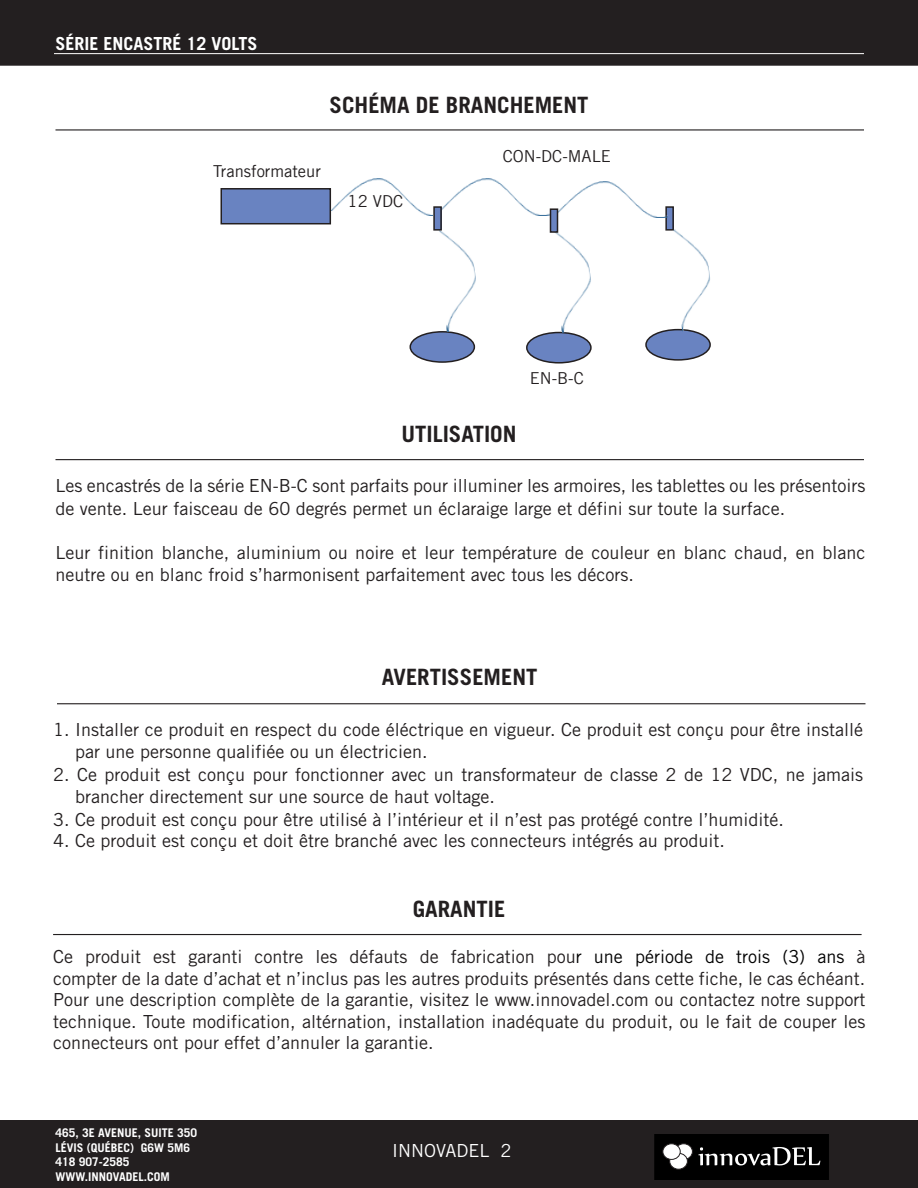
<style>
.page{position:relative;width:918px;height:1188px;background:#fff}
.page>*{position:absolute;margin:0;border:0;box-sizing:border-box;transform-origin:0 0}
.t1{font:700 22.5px "Trade Gothic LT Std";color:#231f20}
.t2{font:18px/21.6px "Trade Gothic LT Std";color:#231f20}
.t3{font:700 18px "Trade Gothic LT Std";color:#fff}
.t4{font:18px "Trade Gothic LT Std";color:#fff}
.t5{font:16.5px "Trade Gothic LT";color:#231f20}
.t6{font:700 12px/14.4px "Trade Gothic LT Std";color:#fff}
.s1{color:#000}
</style>
<div class="page">
<div style="left:221px;top:189px;width:109px;height:35px;background:#6983c1"></div>
<div style="left:221px;top:188px;width:110px;height:36px;border:2px solid #231f20"></div>
<div style="left:410px;top:332px;width:64px;height:30px;background:#6983c1;border-radius:50%"></div>
<div style="left:410px;top:331px;width:65px;height:32px;border:2px solid #231f20;border-radius:50%"></div>
<img style="left:331px;top:179px;width:102px;height:36px">
<img style="left:433px;top:231px;width:43px;height:101px">
<div style="left:527px;top:333px;width:64px;height:30px;background:#6983c1;border-radius:50%"></div>
<div style="left:526px;top:332px;width:66px;height:32px;border:2px solid #231f20;border-radius:50%"></div>
<img style="left:442px;top:179px;width:108px;height:36px">
<img style="left:548px;top:227px;width:43px;height:106px">
<div style="left:646px;top:330px;width:64px;height:30px;background:#6983c1;border-radius:50%"></div>
<div style="left:645px;top:329px;width:66px;height:32px;border:2px solid #231f20;border-radius:50%"></div>
<div style="left:666px;top:207px;width:7px;height:23px;background:#6983c1"></div>
<div style="left:665px;top:206px;width:9px;height:25px;border:2px solid #231f20"></div>
<img style="left:668px;top:226px;width:42px;height:105px">
<img style="left:558px;top:181px;width:109px;height:37px">
<div style="left:550px;top:209px;width:8px;height:23px;background:#6983c1"></div>
<div style="left:550px;top:208px;width:8px;height:25px;border:2px solid #231f20"></div>
<div style="left:434px;top:207px;width:7px;height:23px;background:#6983c1"></div>
<div style="left:433px;top:206px;width:9px;height:25px;border:2px solid #231f20"></div>
<div style="left:0;top:1120px;width:918px;height:68px;background:#231f20"></div>
<svg style="left:653px;top:1134px;width:177px;height:46px;background:#1a1919"></svg>
<div style="left:670px;top:1153px;width:17px;height:16px;background:#fff;border-radius:50%"></div>
<div style="left:670px;top:1153px;width:18px;height:16px;border:1px solid #231f20;border-radius:50%"></div>
<div style="left:663px;top:1144px;width:17px;height:15px;background:#fff;border-radius:50%"></div>
<div style="left:663px;top:1144px;width:17px;height:16px;border:1px solid #231f20;border-radius:50%"></div>
<div style="left:0;top:0;width:918px;height:66px;background:#231f20"></div>
<hr style="left:56px;top:459px;width:808px;height:1px;background:#231f20">
<hr style="left:57px;top:703px;width:809px;height:1px;background:#231f20">
<hr style="left:53px;top:934px;width:809px;height:1px;background:#231f20">
<hr style="left:56px;top:129px;width:808px;height:2px;background:#231f20">
<hr style="left:54px;top:53px;width:810px;height:1px;background:#fff">
<p class="t3" style="left:56px;top:33px;width:204px">SÉRIE ENCASTRÉ 12 VOLTS</p>
<p class="t1" style="left:330px;top:91px;width:260px">SCHÉMA DE BRANCHEMENT</p>
<p class="t5" style="left:213px;top:161px;width:109px">Transformateur</p>
<p class="t5" style="left:348px;top:191px;width:57px">12 VDC</p>
<p class="t5" style="left:503px;top:146px;width:110px">CON-DC-MALE</p>
<p class="t5" style="left:530px;top:368px;width:56px">EN-B-C</p>
<p class="t1" style="left:401px;top:420px;width:117px">UTILISATION</p>
<p class="t2" style="left:56px;top:475px;width:812px;line-height:22.5px">Les encastrés de la série EN-B-C sont parfaits pour illuminer les armoires, les tablettes ou les présentoirs de vente. Leur faisceau de 60 degrés permet un éclaraige large et défini sur toute la surface.</p>
<p class="t2" style="left:56px;top:542px;width:811px">Leur finition blanche, aluminium ou noire et leur température de couleur en blanc chaud, en blanc neutre ou en blanc froid s’harmonisent parfaitement avec tous les décors.</p>
<p class="t1" style="left:382px;top:663px;width:157px">AVERTISSEMENT</p>
<p class="t2" style="left:75px;top:718px;width:790px;line-height:22.5px;text-indent:-22px">1. Installer ce produit en respect du code éléctrique en vigueur. Ce produit est conçu pour être installé par une personne qualifiée ou un électricien.</p>
<p class="t2" style="left:75px;top:763px;width:790px;line-height:22.5px;text-indent:-22px">2. Ce produit est conçu pour fonctionner avec un transformateur de classe 2 de 12 VDC, ne jamais brancher directement sur une source de haut voltage.</p>
<p class="t2" style="left:53px;top:808px;width:732px">3. Ce produit est conçu pour être utilisé à l’intérieur et il n’est pas protégé contre l’humidité.</p>
<p class="t2" style="left:53px;top:830px;width:673px">4. Ce produit est conçu et doit être branché avec les connecteurs intégrés au produit.</p>
<p class="t1" style="left:413px;top:895px;width:94px">GARANTIE</p>
<p class="t2" style="left:53px;top:946px;width:814px;text-align:justify">Ce produit est garanti contre les défauts de fabrication pou<span class="s1">r une période de trois (3) ans</span> à compter de la date d’achat et n’inclus pas les autres produits présentés dans cette fiche, le cas échéant.<br>Pour une description complète de la garantie, visitez le www.innovadel.com ou contactez notre support technique. Toute modification, altérnation, installation inadéquate du produit, ou le fait de couper les connecteurs ont pour effet d’annuler la garantie.</p>
<p class="t6" style="left:56px;top:1126px;width:143px">465, 3E AVENUE, SUITE 350<br>LÉVIS (QUÉBEC) G6W 5M6<br>418 907-2585<br>WWW.INNOVADEL.COM</p>
<p class="t4" style="left:392px;top:1139px;width:121px">INNOVADEL 2</p>
</div>
